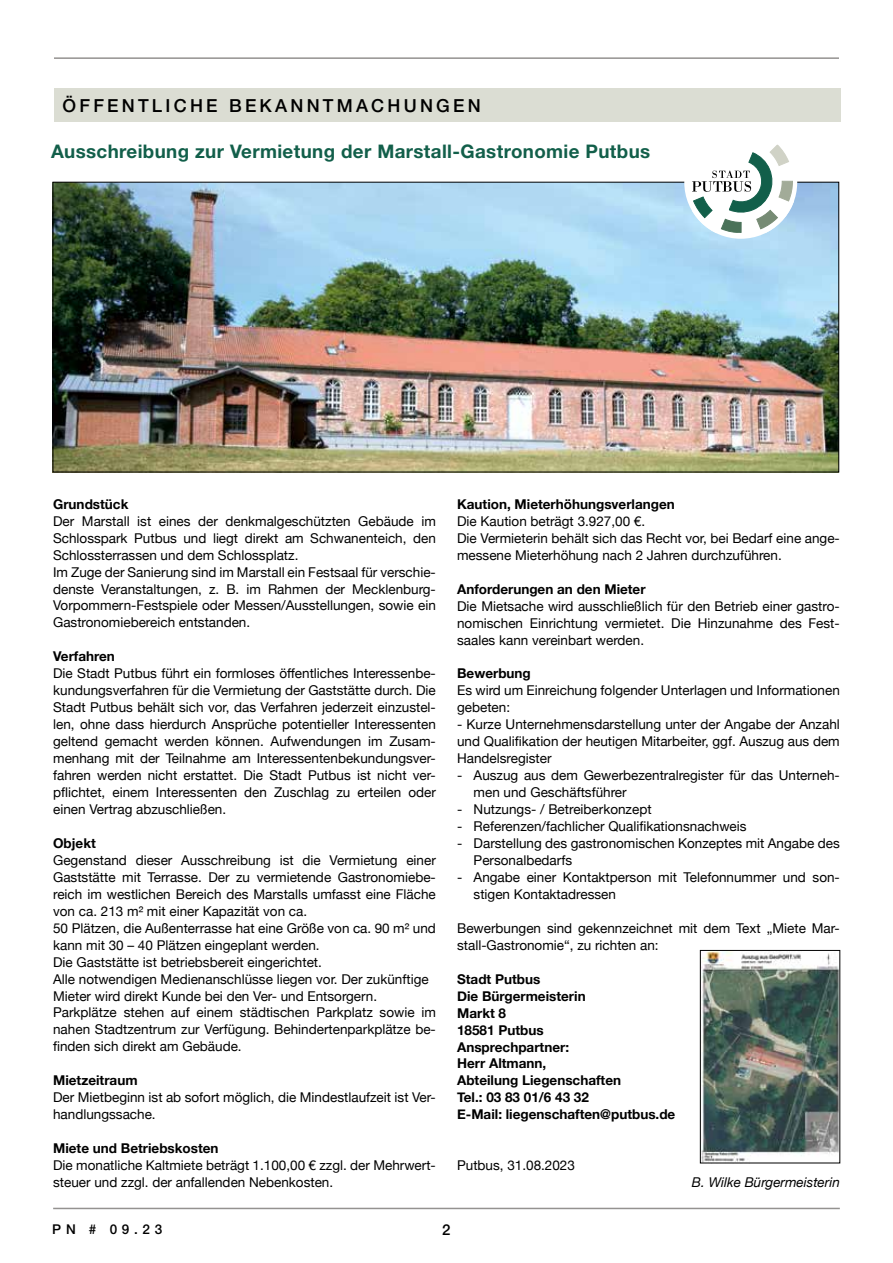
<style>
.page{position:relative;width:893px;height:1263px;background:#fff}
.page>*{position:absolute;margin:0;border:0;box-sizing:border-box;transform-origin:0 0}
.t1{font:700 18.75px "Helvetica Neue LT Std";letter-spacing:.02em;color:#125f4a}
.t2{font:500 18px "Helvetica Neue LT Std";letter-spacing:.18em;color:#000}
.t3{font:500 15px "Helvetica Neue LT Std";color:#000}
.t4{font:13.5px/17px "Helvetica Neue";color:#000}
.t5{font:700 13.5px/17px "Helvetica Neue";color:#000}
.t6{font:italic 13.5px "Helvetica Neue";color:#000}
.t7{font:500 13.5px "Helvetica Neue LT Std";color:#000}
</style>
<div class="page">
<hr style="left:54px;top:57px;width:785px;height:2px;background:#949290">
<hr style="left:53px;top:1208px;width:787px;height:1px;background:#949290">
<div style="left:54px;top:88px;width:787px;height:34px;background:#dbddd3"></div>
<img style="left:55px;top:184px;width:782px;height:286px">
<div style="left:684px;top:126px;width:113px;height:113px;background:#fff;border-radius:50%"></div>
<svg style="left:692px;top:144px;width:101px;height:89px"></svg>
<img style="left:702px;top:952px;width:136px;height:209px">
<div style="left:700px;top:950px;width:140px;height:213px;border:1px solid #000"></div>
<h2 class="t2" style="left:63px;top:94px;width:420px">ÖFFENTLICHE BEKANNTMACHUNGEN</h2>
<h1 class="t1" style="left:51px;top:140px;width:601px">Ausschreibung zur Vermietung der Marstall-Gastronomie Putbus</h1>
<p class="t5" style="left:53px;top:496px;width:77px">Grundstück</p>
<p class="t4" style="left:53px;top:513px;width:384px">Der Marstall ist eines der denkmalgeschützten Gebäude im Schlosspark Putbus und liegt direkt am Schwanenteich, den Schlossterrassen und dem Schlossplatz.<br>Im Zuge der Sanierung sind im Marstall ein Festsaal für verschie&shy;denste Veranstaltungen, z. B. im Rahmen der Mecklenburg-Vorpommern-Festspiele oder Messen/Ausstellungen, sowie ein Gastronomiebereich entstanden.</p>
<p class="t5" style="left:53px;top:648px;width:63px">Verfahren</p>
<p class="t4" style="left:53px;top:666px;width:384px;text-align:justify">Die Stadt Putbus führt ein formloses öffentliches Interessenbe&shy;kundungsverfahren für die Vermietung der Gaststätte durch. Die Stadt Putbus behält sich vor, das Verfahren jederzeit einzustel&shy;len, ohne dass hierdurch Ansprüche potentieller Interessenten geltend gemacht werden können. Aufwendungen im Zusam&shy;menhang mit der Teilnahme am Interessentenbekundungsver&shy;fahren werden nicht erstattet. Die Stadt Putbus ist nicht ver&shy;pflichtet, einem Interessenten den Zuschlag zu erteilen oder einen Vertrag abzuschließen.</p>
<p class="t5" style="left:53px;top:835px;width:44px">Objekt</p>
<p class="t4" style="left:53px;top:852px;width:384px">Gegenstand dieser Ausschreibung ist die Vermietung einer Gaststätte mit Terrasse. Der zu vermietende Gastronomiebe&shy;reich im westlichen Bereich des Marstalls umfasst eine Fläche von ca. 213 m² mit einer Kapazität von ca.<br>50 Plätzen, die Außenterrasse hat eine Größe von ca. 90 m² und kann mit 30 – 40 Plätzen eingeplant werden.<br>Die Gaststätte ist betriebsbereit eingerichtet.<br>Alle notwendigen Medienanschlüsse liegen vor. Der zukünftige Mieter wird direkt Kunde bei den Ver- und Entsorgern.<br>Parkplätze stehen auf einem städtischen Parkplatz sowie im nahen Stadtzentrum zur Verfügung. Behindertenparkplätze be&shy;finden sich direkt am Gebäude.</p>
<p class="t5" style="left:53px;top:1072px;width:86px">Mietzeitraum</p>
<p class="t4" style="left:53px;top:1090px;width:384px">Der Mietbeginn ist ab sofort möglich, die Mindestlaufzeit ist Ver&shy;handlungssache.</p>
<p class="t5" style="left:53px;top:1140px;width:167px">Miete und Betriebskosten</p>
<p class="t4" style="left:53px;top:1157px;width:384px">Die monatliche Kaltmiete beträgt 1.100,00 € zzgl. der Mehrwert&shy;steuer und zzgl. der anfallenden Nebenkosten.</p>
<p class="t5" style="left:457px;top:496px;width:219px">Kaution, Mieterhöhungsverlangen</p>
<p class="t4" style="left:457px;top:513px;width:384px">Die Kaution beträgt 3.927,00 €.<br>Die Vermieterin behält sich das Recht vor, bei Bedarf eine ange&shy;messene Mieterhöhung nach 2 Jahren durchzuführen.</p>
<p class="t5" style="left:457px;top:581px;width:190px">Anforderungen an den Mieter</p>
<p class="t4" style="left:457px;top:598px;width:384px;text-align:justify">Die Mietsache wird ausschließlich für den Betrieb einer gastro&shy;nomischen Einrichtung vermietet. Die Hinzunahme des Fest&shy;saales kann vereinbart werden.</p>
<p class="t5" style="left:457px;top:665px;width:75px">Bewerbung</p>
<p class="t4" style="left:457px;top:683px;width:384px">Es wird um Einreichung folgender Unterlagen und Informationen gebeten:</p>
<p class="t4" style="left:457px;top:717px;width:384px;text-align:justify">- Kurze Unternehmensdarstellung unter der Angabe der Anzahl und Qualifikation der heutigen Mitarbeiter, ggf. Auszug aus dem Handelsregister</p>
<p class="t4" style="left:474px;top:768px;width:368px;text-indent:-16px">- Auszug aus dem Gewerbezentralregister für das Unterneh&shy;men und Geschäftsführer</p>
<p class="t4" style="left:457px;top:802px;width:196px">- Nutzungs- / Betreiberkonzept</p>
<p class="t4" style="left:457px;top:819px;width:291px">- Referenzen/fachlicher Qualifikationsnachweis</p>
<p class="t4" style="left:474px;top:835px;width:368px;text-indent:-16px">- Darstellung des gastronomischen Konzeptes mit Angabe des<br>Personalbedarfs</p>
<p class="t4" style="left:474px;top:869px;width:368px;text-indent:-16px">- Angabe einer Kontaktperson mit Telefonnummer und son&shy;stigen Kontaktadressen</p>
<p class="t4" style="left:457px;top:920px;width:384px">Bewerbungen sind gekennzeichnet mit dem Text „Miete Mar&shy;stall-Gastronomie“, zu richten an:</p>
<p class="t5" style="left:457px;top:971px;width:220px">Stadt Putbus<br>Die Bürgermeisterin<br>Markt 8<br>18581 Putbus<br>Ansprechpartner:<br>Herr Altmann,<br>Abteilung Liegenschaften<br>Tel.: 03 83 01/6 43 32<br>E-Mail: liegenschaften@putbus.de</p>
<p class="t4" style="left:457px;top:1158px;width:119px">Putbus, 31.08.2023</p>
<p class="t6" style="left:692px;top:1172px;width:149px">B. Wilke Bürgermeisterin</p>
<p class="t7" style="left:52px;top:1221px;width:112px">PN # 09.23</p>
<p class="t3" style="left:442px;top:1221px;width:10px">2</p>
</div>
